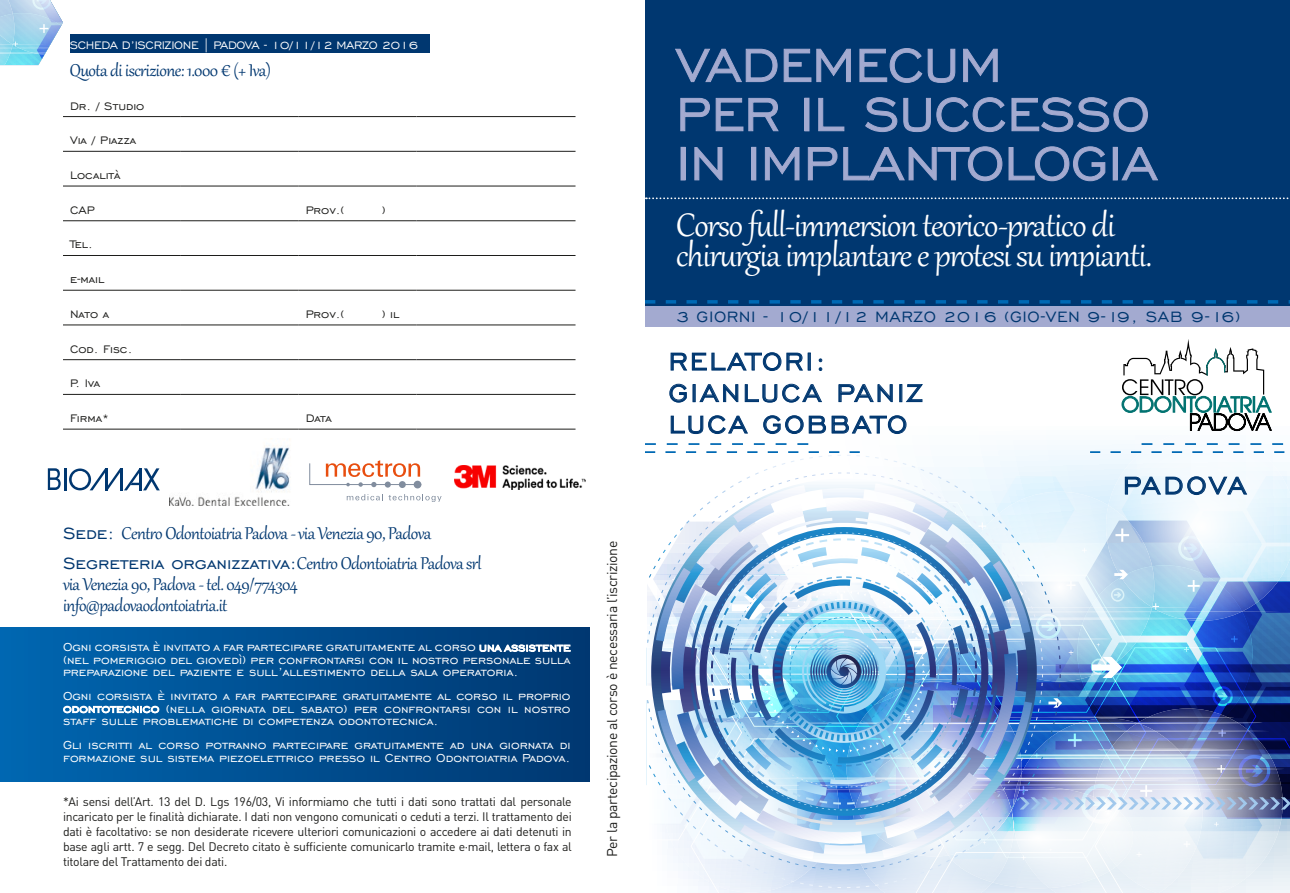
<style>
.page{position:relative;width:1290px;height:893px;background:#fff}
.page>*{position:absolute;margin:0;border:0;box-sizing:border-box;transform-origin:0 0}
.t1{font:60.02px/49.2px "Engravers Gothic BT";color:#a3aad0}
.t2{font:39.9px/29.8px "Gabriola";letter-spacing:-.025em;color:#fff}
.t3{font:31.5px/31.5px "Engravers Gothic BT";letter-spacing:.075em;color:#003770}
.t4{font:21px/21px "Gabriola";letter-spacing:-.025em;color:#003770}
.t5{font:19.25px "Engravers Gothic BT";letter-spacing:.03em;color:#003770}
.t6{font:14.88px/12.2px "Engravers Gothic BT";color:#fff;text-align:justify}
.t7{font:14px "Engravers Gothic BT";color:#1d1d1b}
.t8{font:14px "DIN";letter-spacing:-.025em;color:#1d1d1b}
.t9{font:14px "Engravers Gothic BT";letter-spacing:-.025em;color:#fff}
.t10{font:12.25px/14.9px "DIN";letter-spacing:-.025em;color:#1d1d1b;text-align:justify}
.s1{font-family:"Engravers Gothic BT"}
</style>
<div class="page">
<img style="left:170px;top:445px;width:120px;height:60px">
<div style="left:0;top:628px;width:589px;height:153px;background:linear-gradient(to right,#0067b1,#003770)"></div>
<div style="left:645px;top:0;width:645px;height:315px;background:#003770"></div>
<hr style="left:63px;top:116px;width:118px;height:1px;background:#1d1d1b">
<hr style="left:181px;top:116px;width:118px;height:1px;background:#1d1d1b">
<hr style="left:299px;top:116px;width:117px;height:1px;background:#1d1d1b">
<hr style="left:416px;top:116px;width:159px;height:1px;background:#1d1d1b">
<hr style="left:63px;top:151px;width:118px;height:1px;background:#1d1d1b">
<hr style="left:181px;top:151px;width:118px;height:1px;background:#1d1d1b">
<hr style="left:299px;top:151px;width:117px;height:1px;background:#1d1d1b">
<hr style="left:416px;top:151px;width:159px;height:1px;background:#1d1d1b">
<hr style="left:63px;top:186px;width:118px;height:1px;background:#1d1d1b">
<hr style="left:181px;top:186px;width:118px;height:1px;background:#1d1d1b">
<hr style="left:299px;top:186px;width:117px;height:1px;background:#1d1d1b">
<hr style="left:416px;top:186px;width:159px;height:1px;background:#1d1d1b">
<hr style="left:63px;top:220px;width:118px;height:1px;background:#1d1d1b">
<hr style="left:181px;top:220px;width:118px;height:1px;background:#1d1d1b">
<hr style="left:299px;top:220px;width:117px;height:1px;background:#1d1d1b">
<hr style="left:416px;top:220px;width:159px;height:1px;background:#1d1d1b">
<hr style="left:63px;top:255px;width:118px;height:1px;background:#1d1d1b">
<hr style="left:181px;top:255px;width:118px;height:1px;background:#1d1d1b">
<hr style="left:299px;top:255px;width:117px;height:1px;background:#1d1d1b">
<hr style="left:416px;top:255px;width:159px;height:1px;background:#1d1d1b">
<hr style="left:63px;top:290px;width:118px;height:1px;background:#1d1d1b">
<hr style="left:181px;top:290px;width:118px;height:1px;background:#1d1d1b">
<hr style="left:299px;top:290px;width:117px;height:1px;background:#1d1d1b">
<hr style="left:416px;top:290px;width:159px;height:1px;background:#1d1d1b">
<hr style="left:63px;top:324px;width:118px;height:1px;background:#1d1d1b">
<hr style="left:181px;top:324px;width:118px;height:1px;background:#1d1d1b">
<hr style="left:299px;top:324px;width:117px;height:1px;background:#1d1d1b">
<hr style="left:416px;top:324px;width:159px;height:1px;background:#1d1d1b">
<hr style="left:63px;top:359px;width:118px;height:1px;background:#1d1d1b">
<hr style="left:181px;top:359px;width:118px;height:1px;background:#1d1d1b">
<hr style="left:299px;top:359px;width:117px;height:1px;background:#1d1d1b">
<hr style="left:416px;top:359px;width:159px;height:1px;background:#1d1d1b">
<hr style="left:63px;top:429px;width:118px;height:1px;background:#1d1d1b">
<hr style="left:181px;top:429px;width:118px;height:1px;background:#1d1d1b">
<hr style="left:299px;top:429px;width:117px;height:1px;background:#1d1d1b">
<hr style="left:416px;top:429px;width:159px;height:1px;background:#1d1d1b">
<hr style="left:63px;top:394px;width:118px;height:1px;background:#1d1d1b">
<hr style="left:181px;top:394px;width:118px;height:1px;background:#1d1d1b">
<hr style="left:299px;top:394px;width:117px;height:1px;background:#1d1d1b">
<hr style="left:416px;top:394px;width:159px;height:1px;background:#1d1d1b">
<div style="left:70px;top:34px;width:359px;height:19px;background:#003770"></div>
<hr style="left:64px;top:468px;width:3px;height:22px;background:#003770">
<svg style="left:69px;top:468px;width:91px;height:22px"></svg>
<svg style="left:48px;top:468px;width:13px;height:22px"></svg>
<svg style="left:675px;top:48px;width:176px;height:35px"></svg>
<svg style="left:859px;top:48px;width:97px;height:35px"></svg>
<svg style="left:963px;top:48px;width:35px;height:35px"></svg>
<svg style="left:680px;top:97px;width:99px;height:35px"></svg>
<svg style="left:818px;top:97px;width:27px;height:35px"></svg>
<svg style="left:865px;top:97px;width:283px;height:35px"></svg>
<svg style="left:694px;top:147px;width:29px;height:34px"></svg>
<div style="left:751px;top:147px;width:5px;height:33px;border:1px solid #a3aad0"></div>
<svg style="left:764px;top:147px;width:36px;height:34px"></svg>
<svg style="left:807px;top:146px;width:299px;height:36px"></svg>
<div style="left:1113px;top:147px;width:5px;height:33px;border:1px solid #a3aad0"></div>
<svg style="left:1121px;top:147px;width:37px;height:34px"></svg>
<div style="left:645px;top:306px;width:645px;height:21px;background:#a3aad0"></div>
<svg style="left:645px;top:300px;width:645px;height:4px"></svg>
<svg style="left:646px;top:197px;width:643px;height:2px"></svg>
<svg style="left:479px;top:644px;width:92px;height:8px"></svg>
<svg style="left:63px;top:705px;width:97px;height:9px"></svg>
<svg style="left:0;top:0;width:63px;height:65px"></svg>
<img style="left:645px;top:339px;width:645px;height:554px">
<div style="left:414px;top:481px;width:7px;height:7px;background:#818d9e;border-radius:50%"></div>
<svg style="left:309px;top:460px;width:113px;height:27px"></svg>
<svg style="left:347px;top:494px;width:94px;height:8px"></svg>
<img style="left:454px;top:466px;width:132px;height:23px">
<p class="t9" style="left:70px;top:37px;width:350px">SCHEDA D’ISCRIZIONE | PADOVA - 10/11/12 MARZO 2016</p>
<h3 class="t4" style="left:70px;top:59px;width:203px">Quota di iscrizione: 1.000 € (+ Iva)</h3>
<p class="t7" style="left:70px;top:98px;width:76px">Dr. / Studio</p>
<p class="t7" style="left:70px;top:133px;width:68px">Via / Piazza</p>
<p class="t7" style="left:70px;top:167px;width:52px">Località</p>
<p class="t7" style="left:70px;top:202px;width:26px">CAP</p>
<p class="t7" style="left:306px;top:202px;width:40px">Prov.(</p>
<p class="t7" style="left:382px;top:202px;width:5px">)</p>
<p class="t7" style="left:70px;top:237px;width:24px">Tel.</p>
<p class="t7" style="left:70px;top:272px;width:36px">e-mail</p>
<p class="t7" style="left:70px;top:306px;width:41px">Nato a</p>
<p class="t7" style="left:306px;top:306px;width:40px">Prov.(</p>
<p class="t7" style="left:382px;top:306px;width:19px">) il</p>
<p class="t7" style="left:70px;top:341px;width:64px">Cod. Fisc.</p>
<p class="t7" style="left:70px;top:376px;width:32px">P. Iva</p>
<p class="t7" style="left:70px;top:410px;width:41px">Firma*</p>
<p class="t7" style="left:306px;top:410px;width:28px">Data</p>
<h3 class="t4" style="left:63px;top:522px;width:370px"><span class="s1">Sede:</span> Centro Odontoiatria Padova - via Venezia 90, Padova</h3>
<h3 class="t4" style="left:63px;top:551px;width:420px"><span class="s1">Segreteria organizzativa:</span>Centro Odontoiatria Padova srl via Venezia 90, Padova - tel. 049/774304<br>info@padovaodontoiatria.it</h3>
<p class="t6" style="left:63px;top:641px;width:509px">Ogni corsista è invitato a far partecipare gratuitamente al corso una assistente (nel pomeriggio del giovedì) per confrontarsi con il nostro personale sulla preparazione del paziente e sull’allestimento della sala operatoria.</p>
<p class="t6" style="left:63px;top:690px;width:509px">Ogni corsista è invitato a far partecipare gratuitamente al corso il proprio odontotecnico (nella giornata del sabato) per confrontarsi con il nostro staff sulle problematiche di competenza odontotecnica.</p>
<p class="t6" style="left:63px;top:739px;width:509px">Gli iscritti al corso potranno partecipare gratuitamente ad una giornata di formazione sul sistema piezoelettrico presso il Centro Odontoiatria Padova.</p>
<p class="t10" style="left:63px;top:794px;width:510px">*Ai sensi dell’Art. 13 del D. Lgs 196/03, Vi informiamo che tutti i dati sono trattati dal personale incaricato per le finalità dichiarate. I dati non vengono comunicati o ceduti a terzi. Il trattamento dei dati è facoltativo: se non desiderate ricevere ulteriori comunicazioni o accedere ai dati detenuti in base agli artt. 7 e segg. Del Decreto citato è sufficiente comunicarlo tramite e·mail, lettera o fax al titolare del Trattamento dei dati.</p>
<p class="t8" style="left:603px;top:857px;width:318px;rotate:-90deg">Per la partecipazione al corso è necessaria l’iscrizione</p>
<h1 class="t1" style="left:676px;top:39px;width:483px">VADEMECUM<br>PER IL SUCCESSO<br>IN IMPLANTOLOGIA</h1>
<h2 class="t2" style="left:676px;top:207px;width:477px">Corso full-immersion teorico-pratico di chirurgia implantare e protesi su impianti.</h2>
<p class="t5" style="left:676px;top:306px;width:566px">3 GIORNI - 10/11/12 MARZO 2016 (GIO-VEN 9-19, SAB 9-16)</p>
<h3 class="t3" style="left:669px;top:345px;width:256px">RELATORI:<br>GIANLUCA PANIZ<br>LUCA GOBBATO</h3>
<h3 class="t3" style="left:1123px;top:469px;width:125px">PADOVA</h3>
</div>
